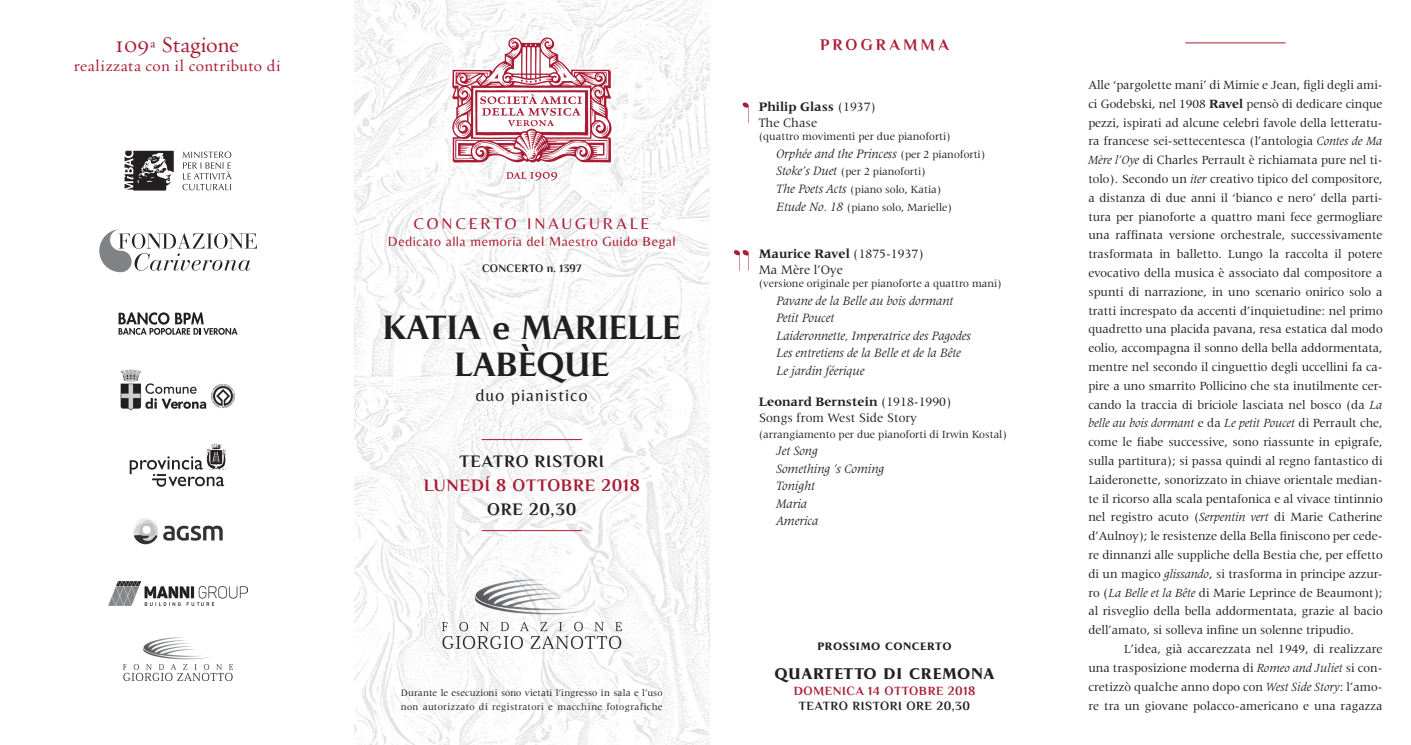
<style>
.page{position:relative;width:1411px;height:745px;background:#fff}
.page>*{position:absolute;margin:0;border:0;box-sizing:border-box;transform-origin:0 0}
.t1{font:600 31.25px/36.2px "Pompei Std";color:#231f20;text-align:center}
.t2{font:22.5px "Requiem Text HTF Roman";letter-spacing:-.015em;color:#a91c35}
.t3{font:700 17.5px "Philosopher";letter-spacing:.05em;color:#231f20}
.t4{font:700 17.5px "Philosopher";letter-spacing:.05em;color:#a91c35}
.t5{font:17.5px "Belleza";letter-spacing:.07em;color:#231f20}
.t6{font:16.25px "Requiem Text HTF Roman";letter-spacing:.025em;color:#a91c35}
.t7{font:16.25px "Belleza";letter-spacing:.18em;color:#a91c35}
.t8{font:700 16.25px "Philosopher";letter-spacing:.195em;color:#a91c35}
.t9{font:700 14.38px "Pompei Std";letter-spacing:.05em;color:#231f20}
.t10{font:13.75px "Belleza";letter-spacing:.035em;color:#a91c35}
.t11{font:italic 13.12px/17.5px "Latin 725 BT";color:#231f20}
.t12{font:13.12px/15.8px "Latin 725 BT";color:#231f20}
.t13{font:12.75px/18.8px "Latin 725 BT";color:#231f20;text-align:justify}
.t14{font:700 12.5px "Philosopher";letter-spacing:.05em;color:#a91c35}
.t15{font:700 12.5px "Philosopher";letter-spacing:.05em;color:#231f20}
.t16{font:11.25px/17.5px "Latin 725 BT";color:#231f20}
.t17{font:700 11.25px "Philosopher";letter-spacing:.025em;color:#231f20}
.t18{font:10px/13.8px "Latin 725 BT";letter-spacing:.025em;color:#231f20}
.t19{font:700 10px "Pompei Std";letter-spacing:.06em;color:#231f20}
.s1{font-size:16.25px}
.s2{font-weight:700}
.s3{font-style:normal;font-size:11.25px}
.s4{font-style:italic;font-size:13.12px}
.s5{font-style:italic}
</style>
<div class="page">
<img style="left:354px;top:0;width:355px;height:744px">
<svg style="left:450px;top:35px;width:163px;height:130px"></svg>
<svg style="left:506px;top:172px;width:51px;height:9px"></svg>
<hr style="left:481px;top:530px;width:101px;height:1px;background:#a91c35">
<svg style="left:742px;top:102px;width:6px;height:6px"></svg>
<svg style="left:733px;top:250px;width:15px;height:20px"></svg>
<hr style="left:1185px;top:43px;width:100px;height:1px;background:#a91c35">
<hr style="left:481px;top:439px;width:101px;height:1px;background:#a91c35">
<svg style="left:182px;top:151px;width:49px;height:39px"></svg>
<svg style="left:125px;top:151px;width:49px;height:39px"></svg>
<img style="left:120px;top:369px;width:115px;height:42px">
<img style="left:129px;top:443px;width:97px;height:44px">
<img style="left:109px;top:581px;width:138px;height:23px">
<svg style="left:99px;top:229px;width:158px;height:43px"></svg>
<img style="left:124px;top:637px;width:108px;height:42px">
<svg style="left:118px;top:312px;width:119px;height:22px"></svg>
<svg style="left:133px;top:518px;width:90px;height:26px"></svg>
<img style="left:442px;top:579px;width:179px;height:69px">
<h2 class="t2" style="left:115px;top:31px;width:125px">109<span class="s1">ª</span> Stagione</h2>
<p class="t6" style="left:74px;top:56px;width:208px">realizzata con il contributo di</p>
<p class="t7" style="left:414px;top:213px;width:237px">CONCERTO INAUGURALE</p>
<p class="t10" style="left:388px;top:233px;width:289px">Dedicato alla memoria del Maestro Guido Begal</p>
<p class="t17" style="left:482px;top:262px;width:101px">CONCERTO n. 1397</p>
<h1 class="t1" style="left:383px;top:309px;width:299px">KATIA e MARIELLE<br>LABÈQUE</h1>
<h3 class="t5" style="left:476px;top:384px;width:113px">duo pianistico</h3>
<h3 class="t3" style="left:459px;top:452px;width:146px">TEATRO RISTORI</h3>
<h3 class="t4" style="left:424px;top:475px;width:218px">LUNEDÍ 8 OTTOBRE 2018</h3>
<h3 class="t3" style="left:487px;top:499px;width:91px">ORE 20,30</h3>
<p class="t18" style="left:401px;top:685px;width:263px">Durante le esecuzioni sono vietati l’ingresso in sala e l’uso non autorizzato di registratori e macchine fotografiche</p>
<p class="t8" style="left:820px;top:35px;width:130px">PROGRAMMA</p>
<p class="t12" style="left:758px;top:99px;width:119px"><span class="s2">Philip Glass</span> (1937)<br>The Chase</p>
<p class="t16" style="left:758px;top:128px;width:194px">(quattro movimenti per due pianoforti)</p>
<p class="t11" style="left:776px;top:145px;width:210px">Orphée and the Princess <span class="s3">(per 2 pianoforti)</span></p>
<p class="t16" style="left:776px;top:163px;width:177px"><span class="s4">Stoke’s Duet</span> (per 2 pianoforti)<br><span class="s4">The Poets Acts</span> (piano solo, Katia)<br><span class="s4">Etude No. 18</span> (piano solo, Marielle)</p>
<p class="t12" style="left:758px;top:245px;width:167px"><span class="s2">Maurice Ravel</span> (1875-1937)<br>Ma Mère l’Oye</p>
<p class="t16" style="left:758px;top:274px;width:245px">(versione originale per pianoforte a quattro mani)</p>
<p class="t11" style="left:776px;top:291px;width:196px">Pavane de la Belle au bois dormant<br>Petit Poucet<br>Laideronnette, Imperatrice des Pagodes<br>Les entretiens de la Belle et de la Bête<br>Le jardin féerique</p>
<p class="t12" style="left:758px;top:394px;width:194px"><span class="s2">Leonard Bernstein</span> (1918-1990)<br>Songs from West Side Story</p>
<p class="t16" style="left:758px;top:425px;width:250px">(arrangiamento per due pianoforti di Irwin Kostal)</p>
<p class="t11" style="left:776px;top:442px;width:110px">Jet Song<br>Something ’s Coming<br>Tonight<br>Maria<br>America</p>
<p class="t19" style="left:817px;top:639px;width:136px">PROSSIMO CONCERTO</p>
<p class="t9" style="left:774px;top:664px;width:221px">QUARTETTO DI CREMONA</p>
<p class="t14" style="left:793px;top:683px;width:183px">DOMENICA 14 OTTOBRE 2018</p>
<p class="t15" style="left:798px;top:698px;width:173px">TEATRO RISTORI ORE 20,30</p>
<p class="t13" style="left:1088px;top:75px;width:296px">Alle ‘pargolette mani’ di Mimie e Jean, figli degli ami&shy;ci Godebski, nel 1908 <span class="s2">Ravel</span> pensò di dedicare cinque pezzi, ispirati ad alcune celebri favole della letteratu&shy;ra francese sei-settecentesca (l’antologia <span class="s5">Contes de Ma Mère l’Oye</span> di Charles Perrault è richiamata pure nel ti&shy;tolo). Secondo un <span class="s5">iter</span> creativo tipico del compositore, a distanza di due anni il ‘bianco e nero’ della parti&shy;tura per pianoforte a quattro mani fece germogliare una raffinata versione orchestrale, successivamente trasformata in balletto. Lungo la raccolta il potere evocativo della musica è associato dal compositore a spunti di narrazione, in uno scenario onirico solo a tratti increspato da accenti d’inquietudine: nel primo quadretto una placida pavana, resa estatica dal modo eolio, accompagna il sonno della bella addormentata, mentre nel secondo il cinguettio degli uccellini fa ca&shy;pire a uno smarrito Pollicino che sta inutilmente cer&shy;cando la traccia di briciole lasciata nel bosco (da <span class="s5">La belle au bois dormant</span> e da <span class="s5">Le petit Poucet</span> di Perrault che, come le fiabe successive, sono riassunte in epigrafe, sulla partitura); si passa quindi al regno fantastico di Laideronette, sonorizzato in chiave orientale median&shy;te il ricorso alla scala pentafonica e al vivace tintinnio nel registro acuto (<span class="s5">Serpentin vert</span> di Marie Catherine d’Aulnoy); le resistenze della Bella finiscono per cede&shy;re dinnanzi alle suppliche della Bestia che, per effetto di un magico <span class="s5">glissando</span>, si trasforma in principe azzur&shy;ro (<span class="s5">La Belle et la Bête</span> di Marie Leprince de Beaumont); al risveglio della bella addormentata, grazie al bacio dell’amato, si solleva infine un solenne tripudio.</p>
<p class="t13" style="left:1088px;top:639px;width:296px;text-indent:35px">L’idea, già accarezzata nel 1949, di realizzare una trasposizione moderna di <span class="s5">Romeo and Juliet</span> si con&shy;cretizzò qualche anno dopo con <span class="s5">West Side Story</span>: l’amo&shy;re tra un giovane polacco-americano e una ragazza</p>
</div>
